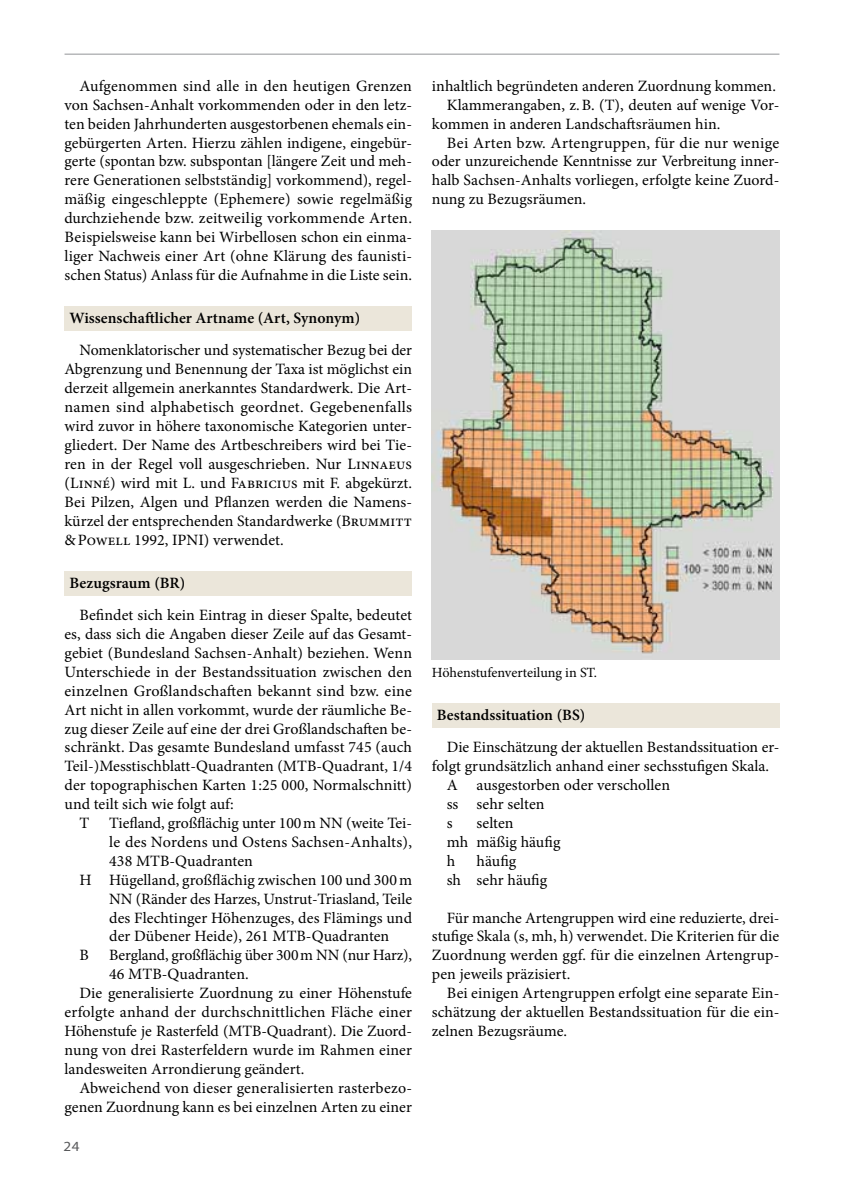
<style>
.page{position:relative;width:844px;height:1191px;background:#fff}
.page>*{position:absolute;margin:0;border:0;box-sizing:border-box;transform-origin:0 0}
.t1{font:15.75px/18.9px "Minion Pro";letter-spacing:.005em;color:#000;text-align:justify}
.t2{font:600 15.75px "Minion Pro";letter-spacing:.005em;color:#000}
.t3{font:15.75px "Minion Pro";letter-spacing:-.03em;color:#000}
.t4{font:14px "Minion Pro";color:#000}
.t5{font:14px "Myriad Pro";color:#58595b;scale:1.08 1}
</style>
<div class="page">
<div style="left:64px;top:306px;width:348px;height:25px;background:#ebe6da"></div>
<div style="left:64px;top:571px;width:348px;height:25px;background:#ebe6da"></div>
<div style="left:432px;top:703px;width:347px;height:25px;background:#ebe6da"></div>
<hr style="left:64px;top:54px;width:715px;height:1px;background:#939598">
<img style="left:432px;top:231px;width:347px;height:428px">
<p class="t1" style="left:64px;top:76px;width:349px;text-indent:15px">Aufgenommen sind alle in den heutigen Grenzen von Sachsen-Anhalt vorkommenden oder in den letz&shy;ten beiden Jahrhunderten ausgestorbenen ehemals ein&shy;gebürgerten Arten. Hierzu zählen indigene, eingebür&shy;gerte (spontan bzw. subspontan [längere Zeit und meh&shy;rere Generationen selbstständig] vorkommend), regel&shy;mäßig eingeschleppte (Ephemere) sowie regelmäßig durchziehende bzw. zeitweilig vorkommende Arten.<br>Beispielsweise kann bei Wirbellosen schon ein einma&shy;liger Nachweis einer Art (ohne Klärung des faunisti&shy;schen Status) Anlass für die Aufnahme in die Liste sein.</p>
<p class="t2" style="left:69px;top:307px;width:292px">Wissenschaftlicher Artname (Art, Synonym)</p>
<p class="t1" style="left:64px;top:341px;width:349px;text-indent:15px">Nomenklatorischer und systematischer Bezug bei der Abgrenzung und Benennung der Taxa ist möglichst ein derzeit allgemein anerkanntes Standardwerk. Die Art&shy;namen sind alphabetisch geordnet. Gegebenenfalls wird zuvor in höhere taxonomische Kategorien unter&shy;gliedert. Der Name des Artbeschreibers wird bei Tie&shy;ren in der Regel voll ausgeschrieben. Nur Linnaeus (Linné) wird mit L. und Fabricius mit F. abgekürzt.<br>Bei Pilzen, Algen und Pflanzen werden die Namens&shy;kürzel der entsprechenden Standardwerke (Brummitt &amp;Powell 1992, IPNI) verwendet.</p>
<p class="t2" style="left:69px;top:571px;width:117px">Bezugsraum (BR)</p>
<p class="t1" style="left:79px;top:606px;width:334px">Befindet sich kein Eintrag in dieser Spalte, bedeutet</p>
<p class="t1" style="left:64px;top:624px;width:349px">es, dass sich die Angaben dieser Zeile auf das Gesamt-</p>
<p class="t1" style="left:64px;top:643px;width:349px">gebiet (Bundesland Sachsen-Anhalt) beziehen. Wenn</p>
<p class="t1" style="left:64px;top:662px;width:349px">Unterschiede in der Bestandssituation zwischen den</p>
<p class="t1" style="left:64px;top:681px;width:349px">einzelnen Großlandschaften bekannt sind bzw. eine</p>
<p class="t1" style="left:64px;top:700px;width:349px">Art nicht in allen vorkommt, wurde der räumliche Be-</p>
<p class="t1" style="left:64px;top:719px;width:349px">zug dieser Zeile auf eine der drei Großlandschaften be-</p>
<p class="t1" style="left:64px;top:738px;width:349px">schränkt. Das gesamte Bundesland umfasst 745 (auch</p>
<p class="t1" style="left:64px;top:757px;width:349px">Teil-)Messtischblatt-Quadranten (MTB-Quadrant, 1/4</p>
<p class="t1" style="left:64px;top:776px;width:349px">der topographischen Karten 1:25 000, Normalschnitt)</p>
<p class="t1" style="left:64px;top:794px;width:170px">und teilt sich wie folgt auf:</p>
<p class="t1" style="left:79px;top:813px;width:11px">T</p>
<p class="t1" style="left:109px;top:813px;width:304px">Tiefland, großflächig unter 100m NN (weite Tei-</p>
<p class="t1" style="left:109px;top:832px;width:304px">le des Nordens und Ostens Sachsen-Anhalts),</p>
<p class="t1" style="left:109px;top:851px;width:145px">438 MTB-Quadranten</p>
<p class="t1" style="left:79px;top:870px;width:334px">H Hügelland, großflächig zwischen 100 und 300m</p>
<p class="t3" style="left:109px;top:888px;width:304px">NN (Ränder des Harzes, Unstrut-Triasland, Teile</p>
<p class="t1" style="left:109px;top:908px;width:304px">des Flechtinger Höhenzuges, des Flämings und</p>
<p class="t1" style="left:109px;top:927px;width:281px">der Dübener Heide), 261 MTB-Quadranten</p>
<p class="t1" style="left:79px;top:946px;width:11px">B</p>
<p class="t1" style="left:109px;top:946px;width:304px">Bergland, großflächig über 300m NN (nur Harz),</p>
<p class="t1" style="left:109px;top:964px;width:141px">46 MTB-Quadranten.</p>
<p class="t1" style="left:79px;top:983px;width:334px">Die generalisierte Zuordnung zu einer Höhenstufe</p>
<p class="t1" style="left:64px;top:1002px;width:349px">erfolgte anhand der durchschnittlichen Fläche einer</p>
<p class="t1" style="left:64px;top:1021px;width:349px">Höhenstufe je Rasterfeld (MTB-Quadrant). Die Zuord-</p>
<p class="t1" style="left:64px;top:1040px;width:349px">nung von drei Rasterfeldern wurde im Rahmen einer</p>
<p class="t1" style="left:64px;top:1059px;width:241px">landesweiten Arrondierung geändert.</p>
<p class="t1" style="left:79px;top:1078px;width:334px">Abweichend von dieser generalisierten rasterbezo-</p>
<p class="t1" style="left:64px;top:1097px;width:349px">genen Zuordnung kann es bei einzelnen Arten zu einer</p>
<p class="t5" style="left:63px;top:1138px;width:16px">24</p>
<p class="t1" style="left:432px;top:76px;width:345px">inhaltlich begründeten anderen Zuordnung kommen.</p>
<p class="t1" style="left:446px;top:95px;width:334px">Klammerangaben, z.B. (T), deuten auf wenige Vor-</p>
<p class="t1" style="left:432px;top:114px;width:290px">kommen in anderen Landschaftsräumen hin.</p>
<p class="t1" style="left:446px;top:133px;width:334px">Bei Arten bzw. Artengruppen, für die nur wenige</p>
<p class="t1" style="left:432px;top:152px;width:349px">oder unzureichende Kenntnisse zur Verbreitung inner-</p>
<p class="t1" style="left:432px;top:171px;width:349px">halb Sachsen-Anhalts vorliegen, erfolgte keine Zuord-</p>
<p class="t1" style="left:432px;top:190px;width:156px">nung zu Bezugsräumen.</p>
<p class="t4" style="left:432px;top:663px;width:167px">Höhenstufenverteilung in ST.</p>
<p class="t2" style="left:437px;top:704px;width:150px">Bestandssituation (BS)</p>
<p class="t1" style="left:446px;top:738px;width:334px">Die Einschätzung der aktuellen Bestandssituation er-</p>
<p class="t1" style="left:432px;top:757px;width:339px">folgt grundsätzlich anhand einer sechsstufigen Skala.</p>
<p class="t1" style="left:446px;top:776px;width:225px">A ausgestorben oder verschollen</p>
<p class="t1" style="left:446px;top:794px;width:99px">ss sehr selten</p>
<p class="t1" style="left:446px;top:813px;width:7px">s</p>
<p class="t1" style="left:446px;top:813px;width:115px;text-align:left;text-indent:30px">selten<br>mh mäßig häufig h</p>
<p class="t1" style="left:446px;top:851px;width:102px;text-align:center">häufig<br>sh sehr häufig</p>
<p class="t1" style="left:446px;top:908px;width:334px">Für manche Artengruppen wird eine reduzierte, drei-</p>
<p class="t1" style="left:432px;top:927px;width:349px">stufige Skala (s, mh, h) verwendet. Die Kriterien für die</p>
<p class="t1" style="left:432px;top:946px;width:349px">Zuordnung werden ggf. für die einzelnen Artengrup-</p>
<p class="t1" style="left:432px;top:964px;width:140px">pen jeweils präzisiert.</p>
<p class="t1" style="left:446px;top:983px;width:334px">Bei einigen Artengruppen erfolgt eine separate Ein-</p>
<p class="t1" style="left:432px;top:1002px;width:349px">schätzung der aktuellen Bestandssituation für die ein-</p>
<p class="t1" style="left:432px;top:1021px;width:137px">zelnen Bezugsräume.</p>
</div>
